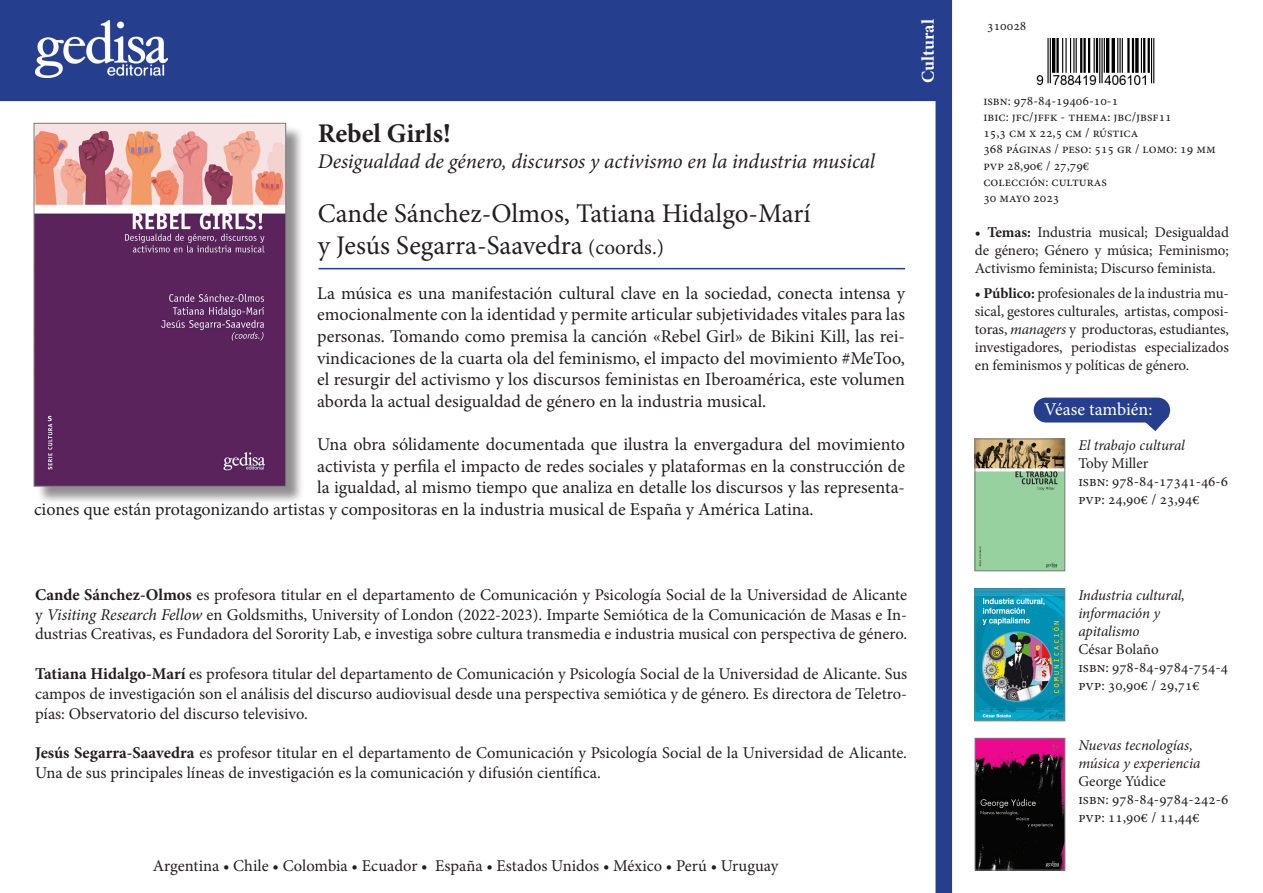
<style>
.page{position:relative;width:1263px;height:893px;background:#fff}
.page>*{position:absolute;margin:0;border:0;box-sizing:border-box;transform-origin:0 0}
.t1{font:27px "Minion Pro";color:#231f20}
.t2{font:700 27px "Minion Pro";color:#231f20}
.t3{font:italic 21px "Minion Pro";letter-spacing:-.005em;color:#231f20}
.Indice{font:18px/21.6px "Minion Pro";color:#231f20;text-align:justify}
.t4{font:18px "Minion Pro";letter-spacing:-.005em;color:#fff}
.Clasificación{font:700 18px "Minion Pro";color:#fff}
.Autores{font:16.5px/19.8px "Minion Pro";color:#231f20;text-align:justify}
.Temas_y_público{font:15px/18px "Minion Pro";letter-spacing:-.005em;color:#231f20;text-align:justify}
.Datos_técnicos{font:15px "Minion Pro";color:#231f20}
.Datos_técnicos-2{font:italic 15px "Minion Pro";letter-spacing:-.005em;color:#231f20}
.Datos_técnicos-3{font:13.5px "Minion Pro";color:#231f20}
.s1{font-size:21px}
.s2{font-weight:700}
.s3{font-style:italic}
</style>
<div class="page">
<div style="left:36px;top:125px;width:268px;height:380px;background:#231f20;opacity:.5"></div>
<img style="left:36px;top:125px;width:248px;height:359px">
<div style="left:34px;top:123px;width:252px;height:363px;border:1px solid #787a7d"></div>
<svg style="left:1146px;top:400px;width:23px;height:31px"></svg>
<div style="left:1034px;top:398px;width:136px;height:25px;background:#253f8e;border-radius:12px"></div>
<hr style="left:318px;top:268px;width:587px;height:1px;background:#253f8e">
<div style="left:935px;top:0;width:17px;height:893px;background:#253f8e"></div>
<img style="left:1036px;top:39px;width:119px;height:45px">
<div style="left:0;top:0;width:935px;height:101px;background:#253f8e"></div>
<img style="left:35px;top:20px;width:133px;height:57px">
<img style="left:977px;top:441px;width:86px;height:128px">
<div style="left:975px;top:439px;width:90px;height:132px;border:1px solid #787a7d"></div>
<img style="left:977px;top:591px;width:86px;height:128px">
<div style="left:975px;top:589px;width:90px;height:132px;border:1px solid #787a7d"></div>
<img style="left:977px;top:740px;width:86px;height:128px">
<div style="left:975px;top:738px;width:90px;height:132px;border:1px solid #787a7d"></div>
<p class="Clasificación" style="left:915px;top:83px;width:65px;rotate:-90deg">Cultural</p>
<p class="t2" style="left:318px;top:115px;width:134px">Rebel Girls!</p>
<p class="t3" style="left:318px;top:147px;width:559px">Desigualdad de género, discursos y activismo en la industria musical</p>
<p class="t1" style="left:318px;top:195px;width:494px">Cande Sánchez-Olmos, Tatiana Hidalgo-Marí</p>
<p class="t1" style="left:318px;top:227px;width:348px">y Jesús Segarra-Saavedra <span class="s1">(coords.)</span></p>
<p class="Indice" style="left:317px;top:282px;width:589px">La música es una manifestación cultural clave en la sociedad, conecta intensa y emocionalmente con la identidad y permite articular subjetividades vitales para las personas. Tomando como premisa la canción «Rebel Girl» de Bikini Kill, las rei&shy;vindicaciones de la cuarta ola del feminismo, el impacto del movimiento #MeToo, el resurgir del activismo y los discursos feministas en Iberoamérica, este volumen aborda la actual desigualdad de género en la industria musical.</p>
<p class="Indice" style="left:317px;top:433px;width:589px">Una obra sólidamente documentada que ilustra la envergadura del movimiento activista y perfila el impacto de redes sociales y plataformas en la construcción de la igualdad, al mismo tiempo que analiza en detalle los discursos y las representa-</p>
<p class="Indice" style="left:34px;top:499px;width:781px">ciones que están protagonizando artistas y compositoras en la industria musical de España y América Latina.</p>
<p class="Autores" style="left:35px;top:585px;width:873px"><span class="s2">Cande Sánchez-Olmos</span> es profesora titular en el departamento de Comunicación y Psicología Social de la Universidad de Alicante y <span class="s3">Visiting Research Fellow</span> en Goldsmiths, University of London (2022-2023). Imparte Semiótica de la Comunicación de Masas e In&shy;dustrias Creativas, es Fundadora del Sorority Lab, e investiga sobre cultura transmedia e industria musical con perspectiva de género.</p>
<p class="Autores" style="left:35px;top:664px;width:873px"><span class="s2">Tatiana Hidalgo-Marí</span> es profesora titular del departamento de Comunicación y Psicología Social de la Universidad de Alicante. Sus campos de investigación son el análisis del discurso audiovisual desde una perspectiva semiótica y de género. Es directora de Teletro&shy;pías: Observatorio del discurso televisivo.</p>
<p class="Autores" style="left:35px;top:743px;width:873px"><span class="s2">Jesús Segarra-Saavedra</span> es profesor titular en el departamento de Comunicación y Psicología Social de la Universidad de Alicante.<br>Una de sus principales líneas de investigación es la comunicación y difusión científica.</p>
<p class="Autores" style="left:153px;top:856px;width:627px">Argentina • Chile • Colombia • Ecuador • España • Estados Unidos • México • Perú • Uruguay</p>
<p class="Datos_técnicos-3" style="left:987px;top:16px;width:41px">310028</p>
<p class="Datos_técnicos-3" style="left:983px;top:92px;width:136px">isbn: 978-84-19406-10-1</p>
<p class="Datos_técnicos-3" style="left:983px;top:108px;width:190px">ibic: jfc/jffk - thema: jbc/jbsf11</p>
<p class="Datos_técnicos-3" style="left:983px;top:124px;width:156px">15,3 cm x 22,5 cm / rústica</p>
<p class="Datos_técnicos-3" style="left:983px;top:140px;width:234px">368 páginas / peso: 515 gr / lomo: 19 mm</p>
<p class="Datos_técnicos-3" style="left:983px;top:156px;width:108px">pvp 28,90€ / 27,79€</p>
<p class="Datos_técnicos-3" style="left:983px;top:173px;width:125px">colección: culturas</p>
<p class="Datos_técnicos-3" style="left:983px;top:189px;width:78px">30 mayo 2023</p>
<p class="Temas_y_público" style="left:975px;top:223px;width:256px"><span class="s2">• Temas:</span> Industria musical; Desigualdad de género; Género y música; Feminismo; Activismo feminista; Discurso feminista.</p>
<p class="Temas_y_público" style="left:975px;top:284px;width:256px"><span class="s2">• Público:</span> profesionales de la industria mu&shy;sical, gestores culturales, artistas, composi&shy;toras, <span class="s3">managers</span> y productoras, estudiantes, investigadores, periodistas especializados en feminismos y políticas de género.</p>
<p class="t4" style="left:1044px;top:397px;width:110px">Véase también:</p>
<p class="Datos_técnicos-2" style="left:1078px;top:435px;width:108px">El trabajo cultural</p>
<p class="Datos_técnicos" style="left:1078px;top:453px;width:71px">Toby Miller</p>
<p class="Datos_técnicos" style="left:1078px;top:471px;width:151px">isbn: 978-84-17341-46-6</p>
<p class="Datos_técnicos" style="left:1078px;top:489px;width:123px">pvp: 24,90€ / 23,94€</p>
<p class="Datos_técnicos-2" style="left:1078px;top:585px;width:108px">Industria cultural,</p>
<p class="Datos_técnicos-2" style="left:1078px;top:603px;width:83px">información y</p>
<p class="Datos_técnicos-2" style="left:1078px;top:621px;width:63px">apitalismo</p>
<p class="Datos_técnicos" style="left:1078px;top:639px;width:82px">César Bolaño</p>
<p class="Datos_técnicos" style="left:1078px;top:657px;width:151px">isbn: 978-84-9784-754-4</p>
<p class="Datos_técnicos" style="left:1078px;top:675px;width:123px">pvp: 30,90€ / 29,71€</p>
<p class="Datos_técnicos-2" style="left:1078px;top:735px;width:116px">Nuevas tecnologías,</p>
<p class="Datos_técnicos-2" style="left:1078px;top:753px;width:123px">música y experiencia</p>
<p class="Datos_técnicos" style="left:1078px;top:771px;width:89px">George Yúdice</p>
<p class="Datos_técnicos" style="left:1078px;top:789px;width:151px">isbn: 978-84-9784-242-6</p>
<p class="Datos_técnicos" style="left:1078px;top:807px;width:123px">pvp: 11,90€ / 11,44€</p>
</div>
